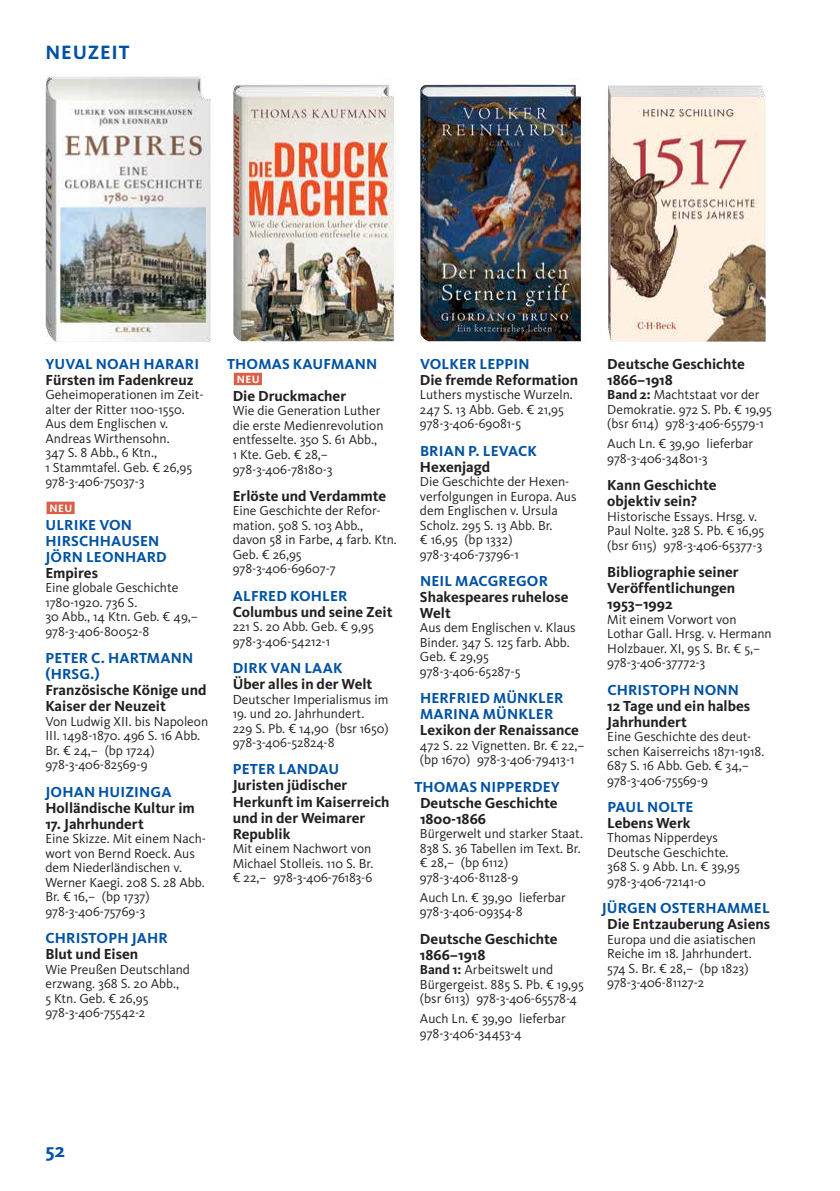
<style>
.page{position:relative;width:840px;height:1191px;background:#fff}
.page>*{position:absolute;margin:0;border:0;box-sizing:border-box;transform-origin:0 0}
.t1{font:700 20px "Kievit Pro";color:#0052a4}
.t2{font:700 15px/16px "Kievit Pro";color:#231f20}
.t3{font:700 15px/16px "Kievit Pro";letter-spacing:.01em;color:#0052a4}
.t4{font:13.6px/14.4px "Kievit Pro";color:#231f20}
.t5{font:700 11px "Kievit Pro";letter-spacing:.05em;color:#fff}
.s1{font-weight:700}
</style>
<div class="page">
<div style="left:234px;top:373px;width:28px;height:12px;background:#db5f48"></div>
<div style="left:46px;top:501px;width:29px;height:13px;background:#db5f48"></div>
<img style="left:45px;top:75px;width:166px;height:269px">
<img style="left:233px;top:85px;width:164px;height:257px">
<img style="left:420px;top:84px;width:164px;height:258px">
<img style="left:608px;top:85px;width:158px;height:257px">
<h1 class="t1" style="left:45px;top:40px;width:28px">Neuzeit</h1>
<p class="t3" style="left:45px;top:355px;width:155px">YUVAL NOAH HARARI</p>
<p class="t2" style="left:45px;top:371px;width:150px">Fürsten im Fadenkreuz</p>
<p class="t4" style="left:45px;top:387px;width:159px">Geheimoperationen im Zeit&shy;alter der Ritter 1100-1550.<br>Aus dem Englischen v.<br>Andreas Wirthensohn.<br>347 S. 8 Abb., 6 Ktn.,<br>1 Stammtafel. Geb. € 26,95<br>978-3-406-75037-3</p>
<p class="t5" style="left:49px;top:501px;width:24px">NEU</p>
<p class="t3" style="left:45px;top:517px;width:123px">ULRIKE VON<br>HIRSCHHAUSEN<br>JÖRN LEONHARD</p>
<p class="t2" style="left:45px;top:565px;width:54px">Empires</p>
<p class="t4" style="left:45px;top:580px;width:154px">Eine globale Geschichte<br>1780-1920. 736 S.<br>30 Abb., 14 Ktn. Geb. € 49,–<br>978-3-406-80052-8</p>
<p class="t3" style="left:45px;top:650px;width:149px">PETER C. HARTMANN (HRSG.)</p>
<p class="t2" style="left:45px;top:682px;width:162px">Französische Könige und<br>Kaiser der Neuzeit</p>
<p class="t4" style="left:45px;top:714px;width:164px">Von Ludwig XII. bis Napoleon<br>III. 1498-1870. 496 S. 16 Abb.<br>Br. € 24,– (bp 1724)<br>978-3-406-82569-9</p>
<p class="t3" style="left:45px;top:783px;width:127px">JOHAN HUIZINGA</p>
<p class="t2" style="left:45px;top:799px;width:151px">Holländische Kultur im</p>
<p class="t2" style="left:45px;top:815px;width:100px">17. Jahrhundert</p>
<p class="t4" style="left:45px;top:831px;width:162px">Eine Skizze. Mit einem Nach&shy;wort von Bernd Roeck. Aus dem Niederländischen v.<br>Werner Kaegi. 208 S. 28 Abb.<br>Br. € 16,– (bp 1737)<br>978-3-406-75769-3</p>
<p class="t3" style="left:45px;top:930px;width:124px">CHRISTOPH JAHR</p>
<p class="t2" style="left:45px;top:946px;width:94px">Blut und Eisen</p>
<p class="t4" style="left:45px;top:961px;width:146px">Wie Preußen Deutschland erzwang. 368 S. 20 Abb.,<br>5 Ktn. Geb. € 26,95<br>978-3-406-75542-2</p>
<p class="t3" style="left:227px;top:355px;width:152px">THOMAS KAUFMANN</p>
<p class="t5" style="left:236px;top:372px;width:24px">NEU</p>
<p class="t2" style="left:232px;top:388px;width:115px">Die Druckmacher</p>
<p class="t4" style="left:232px;top:403px;width:152px">Wie die Generation Luther die erste Medienrevolution entfesselte. 350 S. 61 Abb.,<br>1 Kte. Geb. € 28,–<br>978-3-406-78180-3</p>
<p class="t2" style="left:232px;top:488px;width:155px">Erlöste und Verdammte</p>
<p class="t4" style="left:232px;top:503px;width:165px">Eine Geschichte der Refor&shy;mation. 508 S. 103 Abb., davon 58 in Farbe, 4 farb. Ktn.<br>Geb. € 26,95<br>978-3-406-69607-7</p>
<p class="t3" style="left:233px;top:587px;width:116px">ALFRED KOHLER</p>
<p class="t2" style="left:232px;top:603px;width:161px">Columbus und seine Zeit</p>
<p class="t4" style="left:232px;top:619px;width:142px">221 S. 20 Abb. Geb. € 9,95<br>978-3-406-54212-1</p>
<p class="t3" style="left:233px;top:660px;width:111px">DIRK VAN LAAK</p>
<p class="t2" style="left:232px;top:676px;width:141px">Über alles in der Welt</p>
<p class="t4" style="left:232px;top:691px;width:157px">Deutscher Imperialismus im</p>
<p class="t4" style="left:232px;top:706px;width:157px">19. und 20. Jahrhundert.<br>229 S. Pb. € 14,90 (bsr 1650)<br>978-3-406-52824-8</p>
<p class="t3" style="left:233px;top:761px;width:108px">PETER LANDAU</p>
<p class="t2" style="left:232px;top:777px;width:158px">Juristen jüdischer<br>Herkunft im Kaiserreich und in der Weimarer<br>Republik</p>
<p class="t4" style="left:232px;top:841px;width:142px">Mit einem Nachwort von<br>Michael Stolleis. 110 S. Br. € 22,– 978-3-406-76183-6</p>
<p class="t3" style="left:420px;top:355px;width:111px">VOLKER LEPPIN</p>
<p class="t2" style="left:420px;top:371px;width:160px">Die fremde Reformation</p>
<p class="t4" style="left:420px;top:387px;width:154px">Luthers mystische Wurzeln.<br>247 S. 13 Abb. Geb. € 21,95<br>978-3-406-69081-5</p>
<p class="t3" style="left:420px;top:442px;width:118px">BRIAN P. LEVACK</p>
<p class="t2" style="left:420px;top:458px;width:72px">Hexenjagd</p>
<p class="t4" style="left:420px;top:474px;width:158px">Die Geschichte der Hexen&shy;verfolgungen in Europa. Aus dem Englischen v. Ursula<br>Scholz. 295 S. 13 Abb. Br.<br>€ 16,95 (bp 1332)<br>978-3-406-73796-1</p>
<p class="t3" style="left:420px;top:573px;width:129px">NEIL MACGREGOR</p>
<p class="t2" style="left:420px;top:589px;width:150px">Shakespeares ruhelose<br>Welt</p>
<p class="t4" style="left:420px;top:620px;width:157px">Aus dem Englischen v. Klaus<br>Binder. 347 S. 125 farb. Abb.<br>Geb. € 29,95<br>978-3-406-65287-5</p>
<p class="t3" style="left:420px;top:690px;width:145px">HERFRIED MÜNKLER<br>MARINA MÜNKLER</p>
<p class="t2" style="left:420px;top:722px;width:160px">Lexikon der Renaissance</p>
<p class="t4" style="left:420px;top:738px;width:166px">472 S. 22 Vignetten. Br. € 22,– (bp 1670) 978-3-406-79413-1</p>
<p class="t3" style="left:414px;top:778px;width:147px">THOMAS NIPPERDEY</p>
<p class="t2" style="left:420px;top:794px;width:139px">Deutsche Geschichte<br>1800-1866</p>
<p class="t4" style="left:420px;top:826px;width:164px">Bürgerwelt und starker Staat.<br>838 S. 36 Tabellen im Text. Br. € 28,– (bp 6112)<br>978-3-406-81128-9</p>
<p class="t4" style="left:420px;top:890px;width:147px">Auch Ln. € 39,90 lieferbar<br>978-3-406-09354-8</p>
<p class="t2" style="left:420px;top:930px;width:139px">Deutsche Geschichte<br>1866–1918</p>
<p class="t4" style="left:420px;top:962px;width:165px"><span class="s1">Band 1:</span> Arbeitswelt und<br>Bürgergeist. 885 S. Pb. € 19,95 (bsr 6113) 978-3-406-65578-4</p>
<p class="t4" style="left:420px;top:1011px;width:147px">Auch Ln. € 39,90 lieferbar<br>978-3-406-34453-4</p>
<p class="t2" style="left:607px;top:355px;width:139px">Deutsche Geschichte<br>1866–1918</p>
<p class="t4" style="left:607px;top:387px;width:166px"><span class="s1">Band 2:</span> Machtstaat vor der<br>Demokratie. 972 S. Pb. € 19,95 (bsr 6114) 978-3-406-65579-1</p>
<p class="t4" style="left:607px;top:436px;width:147px">Auch Ln. € 39,90 lieferbar<br>978-3-406-34801-3</p>
<p class="t2" style="left:607px;top:477px;width:111px">Kann Geschichte objektiv sein?</p>
<p class="t4" style="left:607px;top:509px;width:158px">Historische Essays. Hrsg. v.<br>Paul Nolte. 328 S. Pb. € 16,95 (bsr 6115) 978-3-406-65377-3</p>
<p class="t2" style="left:607px;top:564px;width:133px">Bibliographie seiner<br>Veröffentlichungen<br>1953–1992</p>
<p class="t4" style="left:607px;top:612px;width:166px">Mit einem Vorwort von<br>Lothar Gall. Hrsg. v. Hermann<br>Holzbauer. XI, 95 S. Br. € 5,–<br>978-3-406-37772-3</p>
<p class="t3" style="left:607px;top:681px;width:133px">CHRISTOPH NONN</p>
<p class="t2" style="left:607px;top:697px;width:144px">12 Tage und ein halbes<br>Jahrhundert</p>
<p class="t4" style="left:607px;top:729px;width:158px">Eine Geschichte des deut&shy;schen Kaiserreichs 1871-1918.<br>687 S. 16 Abb. Geb. € 34,–<br>978-3-406-75569-9</p>
<p class="t3" style="left:607px;top:798px;width:87px">PAUL NOLTE</p>
<p class="t2" style="left:607px;top:814px;width:85px">Lebens Werk</p>
<p class="t4" style="left:607px;top:830px;width:134px">Thomas Nipperdeys<br>Deutsche Geschichte.<br>368 S. 9 Abb. Ln. € 39,95<br>978-3-406-72141-0</p>
<p class="t3" style="left:601px;top:900px;width:169px">JÜRGEN OSTERHAMMEL</p>
<p class="t2" style="left:607px;top:916px;width:164px">Die Entzauberung Asiens</p>
<p class="t4" style="left:607px;top:932px;width:150px">Europa und die asiatischen<br>Reiche im 18. Jahrhundert.<br>574 S. Br. € 28,– (bp 1823)<br>978-3-406-81127-2</p>
<h1 class="t1" style="left:45px;top:1138px;width:21px">52</h1>
</div>
